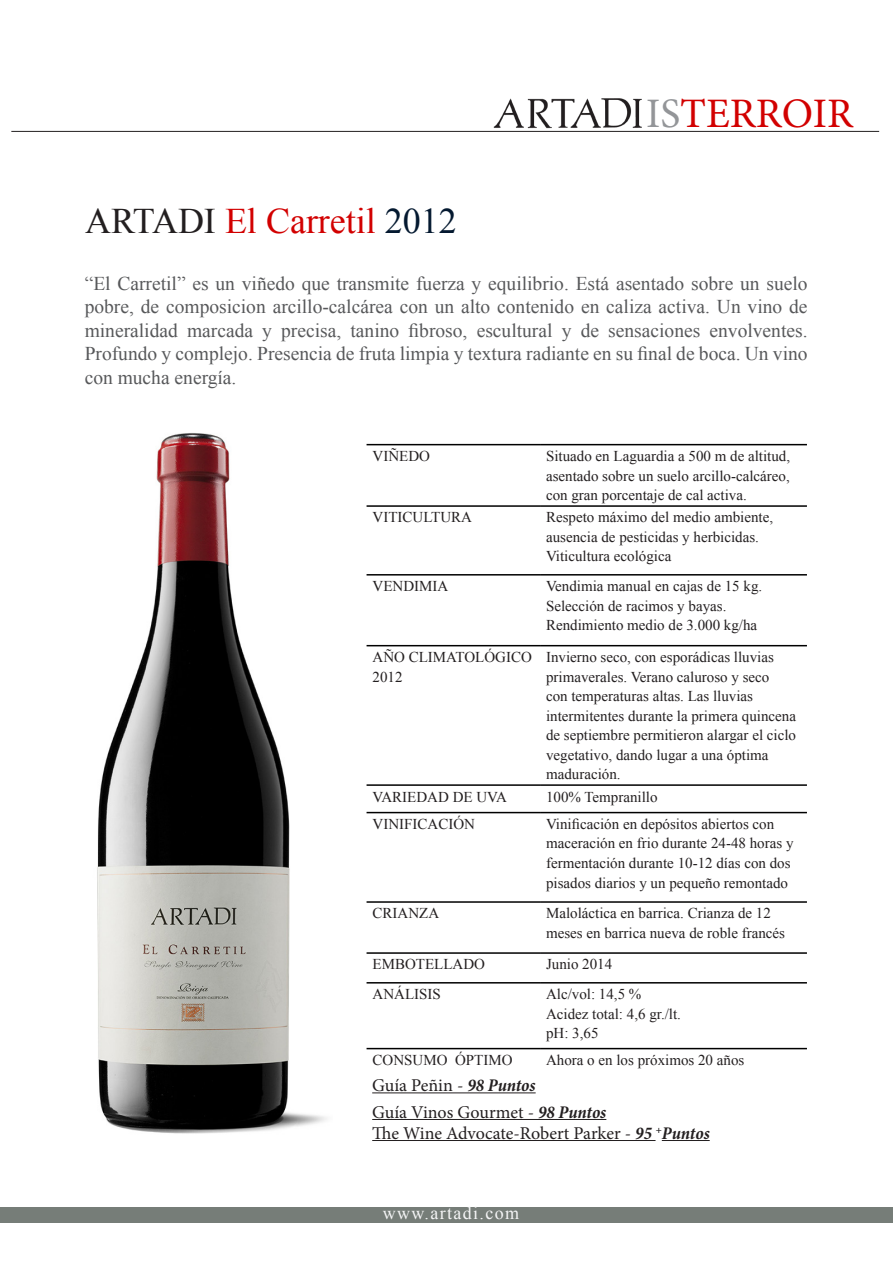
<style>
.page{position:relative;width:893px;height:1263px;background:#fff}
.page>*{position:absolute;margin:0;border:0;box-sizing:border-box;transform-origin:0 0}
.t1{font:42px "Minion Pro";color:#d20000}
.t2{font:36px "Times New Roman";color:#d20000}
.t3{font:19.5px/23.4px "Times New Roman";color:#57585a;text-align:justify}
.t4{font:18px "Minion Pro";color:#231f20}
.t5{font:18px "Times New Roman";letter-spacing:.075em;color:#f5f5f6}
.t6{font:15px/19.5px "Times New Roman";color:#231f20}
.s1{color:#231f20}
.s2{color:#041930}
.s3{color:#939598}
.s4{font-weight:700;font-style:italic;font-stretch:condensed}
</style>
<div class="page">
<img style="left:97px;top:433px;width:230px;height:701px">
<hr style="left:367px;top:444px;width:173px;height:1px;background:#000">
<hr style="left:540px;top:444px;width:267px;height:1px;background:#000">
<hr style="left:367px;top:505px;width:173px;height:2px;background:#000">
<hr style="left:540px;top:505px;width:267px;height:2px;background:#000">
<hr style="left:367px;top:574px;width:173px;height:1px;background:#000">
<hr style="left:540px;top:574px;width:267px;height:1px;background:#000">
<hr style="left:367px;top:645px;width:173px;height:1px;background:#000">
<hr style="left:540px;top:645px;width:267px;height:1px;background:#000">
<hr style="left:367px;top:784px;width:173px;height:2px;background:#000">
<hr style="left:540px;top:784px;width:267px;height:2px;background:#000">
<hr style="left:367px;top:812px;width:173px;height:1px;background:#000">
<hr style="left:540px;top:812px;width:267px;height:1px;background:#000">
<hr style="left:367px;top:901px;width:173px;height:2px;background:#000">
<hr style="left:540px;top:901px;width:267px;height:2px;background:#000">
<hr style="left:367px;top:952px;width:173px;height:2px;background:#000">
<hr style="left:540px;top:952px;width:267px;height:2px;background:#000">
<hr style="left:367px;top:982px;width:173px;height:1px;background:#000">
<hr style="left:540px;top:982px;width:267px;height:1px;background:#000">
<hr style="left:367px;top:1048px;width:173px;height:1px;background:#000">
<hr style="left:540px;top:1048px;width:267px;height:1px;background:#000">
<img style="left:491px;top:98px;width:151px;height:33px">
<hr style="left:11px;top:131px;width:868px;height:1px;background:#231f20">
<div style="left:0;top:1207px;width:893px;height:15px;background:#767d78"></div>
<hr style="left:372px;top:1092px;width:164px;height:1px;background:#231f20">
<hr style="left:372px;top:1119px;width:234px;height:1px;background:#231f20">
<hr style="left:372px;top:1140px;width:283px;height:1px;background:#231f20">
<hr style="left:662px;top:1140px;width:48px;height:1px;background:#231f20">
<p class="t2" style="left:85px;top:197px;width:373px"><span class="s1">ARTADI</span> El Carretil <span class="s2">2012</span></p>
<p class="t1" style="left:646px;top:85px;width:208px"><span class="s3">IS</span>TERROIR</p>
<p class="t3" style="left:85px;top:271px;width:724px">“El Carretil” es un viñedo que transmite fuerza y equilibrio. Está asentado sobre un suelo pobre, de composicion arcillo-calcárea con un alto contenido en caliza activa. Un vino de mineralidad marcada y precisa, tanino fibroso, escultural y de sensaciones envolventes.<br>Profundo y complejo. Presencia de fruta limpia y textura radiante en su final de boca. Un vino con mucha energía.</p>
<p class="t6" style="left:373px;top:446px;width:59px">VIÑEDO</p>
<p class="t6" style="left:546px;top:446px;width:246px;text-align:justify">Situado en Laguardia a 500 m de altitud, asentado sobre un suelo arcillo-calcáreo, con gran porcentaje de cal activa.</p>
<p class="t6" style="left:373px;top:507px;width:101px">VITICULTURA</p>
<p class="t6" style="left:546px;top:507px;width:229px">Respeto máximo del medio ambiente, ausencia de pesticidas y herbicidas.<br>Viticultura ecológica</p>
<p class="t6" style="left:373px;top:576px;width:77px">VENDIMIA</p>
<p class="t6" style="left:546px;top:576px;width:218px">Vendimia manual en cajas de 15 kg.</p>
<p class="t6" style="left:546px;top:596px;width:213px">Selección de racimos y bayas.<br>Rendimiento medio de 3.000 kg/ha</p>
<p class="t6" style="left:373px;top:647px;width:161px">AÑO CLIMATOLÓGICO<br>2012</p>
<p class="t6" style="left:546px;top:647px;width:252px">Invierno seco, con esporádicas lluvias primaverales. Verano caluroso y seco<br>con temperaturas altas. Las lluvias intermitentes durante la primera quincena de septiembre permitieron alargar el ciclo vegetativo, dando lugar a una óptima maduración.</p>
<p class="t6" style="left:373px;top:786px;width:136px">VARIEDAD DE UVA</p>
<p class="t6" style="left:546px;top:786px;width:113px">100% Tempranillo</p>
<p class="t6" style="left:373px;top:814px;width:104px">VINIFICACIÓN</p>
<p class="t6" style="left:546px;top:814px;width:249px">Vinificación en depósitos abiertos con maceración en frio durante 24-48 horas y fermentación durante 10-12 días con dos pisados diarios y un pequeño remontado</p>
<p class="t6" style="left:373px;top:903px;width:68px">CRIANZA</p>
<p class="t6" style="left:546px;top:903px;width:241px">Maloláctica en barrica. Crianza de 12 meses en barrica nueva de roble francés</p>
<p class="t6" style="left:373px;top:954px;width:114px">EMBOTELLADO</p>
<p class="t6" style="left:546px;top:954px;width:68px">Junio 2014</p>
<p class="t6" style="left:373px;top:984px;width:70px">ANÁLISIS</p>
<p class="t6" style="left:546px;top:984px;width:97px">Alc/vol: 14,5 %</p>
<p class="t6" style="left:546px;top:1004px;width:136px">Acidez total: 4,6 gr./lt.</p>
<p class="t6" style="left:546px;top:1023px;width:54px">pH: 3,65</p>
<p class="t6" style="left:373px;top:1050px;width:141px">CONSUMO ÓPTIMO</p>
<p class="t6" style="left:546px;top:1050px;width:200px">Ahora o en los próximos 20 años</p>
<p class="t4" style="left:372px;top:1073px;width:165px">Guía Peñin - <span class="s4">98 Puntos</span></p>
<p class="t4" style="left:372px;top:1100px;width:236px">Guía Vinos Gourmet - <span class="s4">98 Puntos</span></p>
<p class="t4" style="left:372px;top:1121px;width:339px">The Wine Advocate-Robert Parker - <span class="s4">95</span> <sup>+</sup><span class="s4">Puntos</span></p>
<p class="t5" style="left:383px;top:1201px;width:138px">www.artadi.com</p>
</div>
